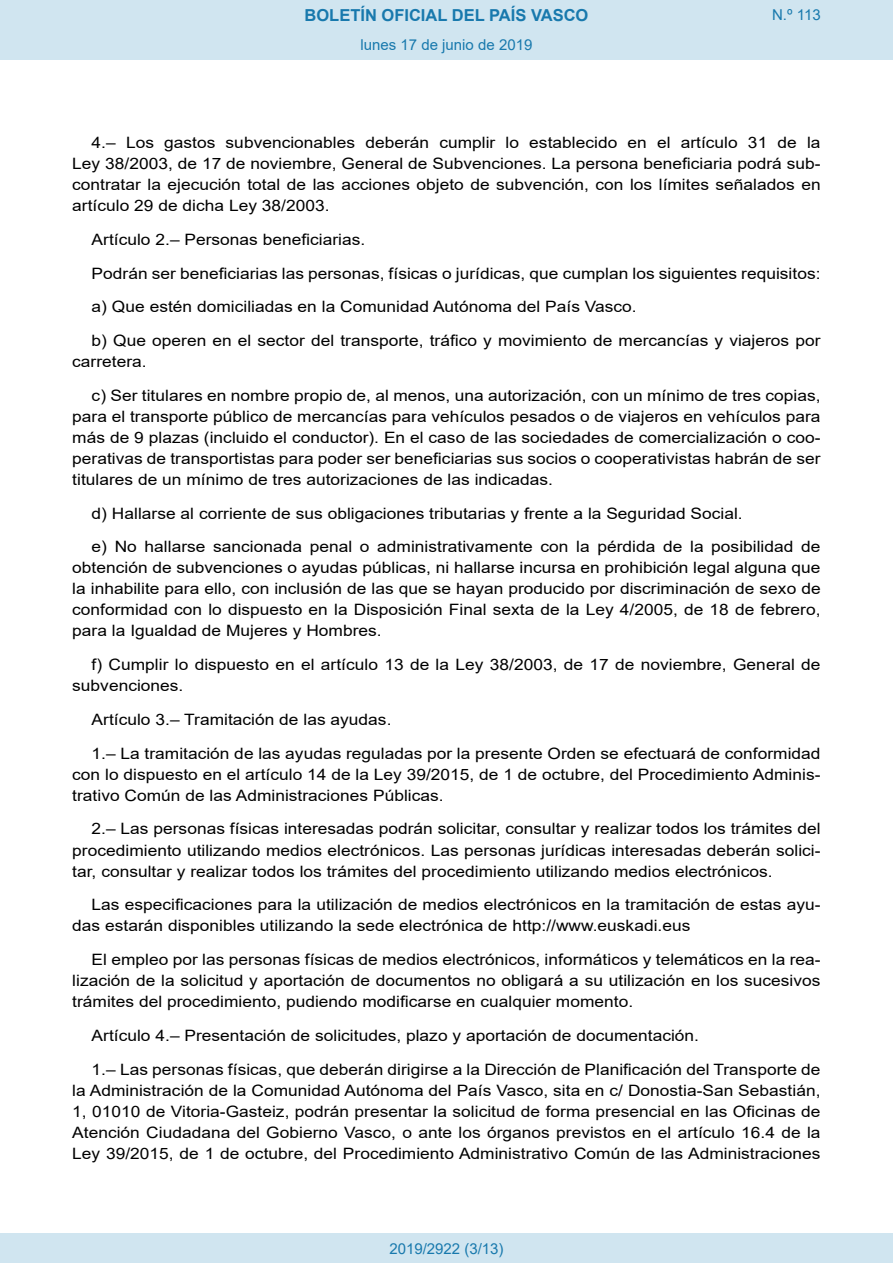
<style>
.page{position:relative;width:893px;height:1263px;background:#fff}
.page>*{position:absolute;margin:0;border:0;box-sizing:border-box;transform-origin:0 0}
.t1{font:700 16.5px "Arial";color:#1879ad}
.BOPVDetalle{font:15.6px/21px "Arial";color:#000;text-align:justify;scale:1.11 1}
.Paginacion_Centro{font:15px "Arial";color:#1879ad}
</style>
<div class="page">
<div style="left:0;top:0;width:893px;height:60px;background:#d0e5f0"></div>
<div style="left:0;top:1233px;width:893px;height:30px;background:#d0e5f0"></div>
<p class="t1" style="left:305px;top:3px;width:285px">BOLETÍN OFICIAL DEL PAÍS VASCO</p>
<p class="Paginacion_Centro" style="left:361px;top:35px;width:173px">lunes 17 de junio de 2019</p>
<p class="Paginacion_Centro" style="left:772px;top:5px;width:50px">N.º 113</p>
<p class="BOPVDetalle" style="left:72px;top:132px;width:676px;text-indent:19px">4.– Los gastos subvencionables deberán cumplir lo establecido en el artículo 31 de la Ley 38/2003, de 17 de noviembre, General de Subvenciones. La persona beneficiaria podrá sub&shy;contratar la ejecución total de las acciones objeto de subvención, con los límites señalados en artículo 29 de dicha Ley 38/2003.</p>
<p class="BOPVDetalle" style="left:92px;top:229px;width:248px">Artículo 2.– Personas beneficiarias.</p>
<p class="BOPVDetalle" style="left:92px;top:263px;width:658px">Podrán ser beneficiarias las personas, físicas o jurídicas, que cumplan los siguientes requisitos:</p>
<p class="BOPVDetalle" style="left:92px;top:296px;width:493px">a) Que estén domiciliadas en la Comunidad Autónoma del País Vasco.</p>
<p class="BOPVDetalle" style="left:72px;top:330px;width:676px;text-indent:19px">b) Que operen en el sector del transporte, tráfico y movimiento de mercancías y viajeros por carretera.</p>
<p class="BOPVDetalle" style="left:72px;top:385px;width:676px;text-indent:19px">c) Ser titulares en nombre propio de, al menos, una autorización, con un mínimo de tres copias, para el transporte público de mercancías para vehículos pesados o de viajeros en vehículos para más de 9 plazas (incluido el conductor). En el caso de las sociedades de comercialización o coo&shy;perativas de transportistas para poder ser beneficiarias sus socios o cooperativistas habrán de ser titulares de un mínimo de tres autorizaciones de las indicadas.</p>
<p class="BOPVDetalle" style="left:92px;top:503px;width:588px">d) Hallarse al corriente de sus obligaciones tributarias y frente a la Seguridad Social.</p>
<p class="BOPVDetalle" style="left:72px;top:536px;width:676px;text-indent:19px">e) No hallarse sancionada penal o administrativamente con la pérdida de la posibilidad de obtención de subvenciones o ayudas públicas, ni hallarse incursa en prohibición legal alguna que la inhabilite para ello, con inclusión de las que se hayan producido por discriminación de sexo de conformidad con lo dispuesto en la Disposición Final sexta de la Ley 4/2005, de 18 de febrero, para la Igualdad de Mujeres y Hombres.</p>
<p class="BOPVDetalle" style="left:72px;top:654px;width:676px;text-indent:19px">f) Cumplir lo dispuesto en el artículo 13 de la Ley 38/2003, de 17 de noviembre, General de subvenciones.</p>
<p class="BOPVDetalle" style="left:92px;top:709px;width:272px">Artículo 3.– Tramitación de las ayudas.</p>
<p class="BOPVDetalle" style="left:72px;top:743px;width:676px;text-indent:19px">1.– La tramitación de las ayudas reguladas por la presente Orden se efectuará de conformidad con lo dispuesto en el artículo 14 de la Ley 39/2015, de 1 de octubre, del Procedimiento Adminis&shy;trativo Común de las Administraciones Públicas.</p>
<p class="BOPVDetalle" style="left:72px;top:818px;width:676px;text-indent:19px">2.– Las personas físicas interesadas podrán solicitar, consultar y realizar todos los trámites del procedimiento utilizando medios electrónicos. Las personas jurídicas interesadas deberán solici&shy;tar, consultar y realizar todos los trámites del procedimiento utilizando medios electrónicos.</p>
<p class="BOPVDetalle" style="left:72px;top:894px;width:676px;text-indent:19px">Las especificaciones para la utilización de medios electrónicos en la tramitación de estas ayu&shy;das estarán disponibles utilizando la sede electrónica de http://www.euskadi.eus</p>
<p class="BOPVDetalle" style="left:72px;top:949px;width:676px;text-indent:19px">El empleo por las personas físicas de medios electrónicos, informáticos y telemáticos en la rea&shy;lización de la solicitud y aportación de documentos no obligará a su utilización en los sucesivos trámites del procedimiento, pudiendo modificarse en cualquier momento.</p>
<p class="BOPVDetalle" style="left:92px;top:1025px;width:549px">Artículo 4.– Presentación de solicitudes, plazo y aportación de documentación.</p>
<p class="BOPVDetalle" style="left:72px;top:1058px;width:676px;text-indent:19px">1.– Las personas físicas, que deberán dirigirse a la Dirección de Planificación del Transporte de la Administración de la Comunidad Autónoma del País Vasco, sita en c/ Donostia-San Sebastián, 1, 01010 de Vitoria-Gasteiz, podrán presentar la solicitud de forma presencial en las Oficinas de Atención Ciudadana del Gobierno Vasco, o ante los órganos previstos en el artículo 16.4 de la Ley 39/2015, de 1 de octubre, del Procedimiento Administrativo Común de las Administraciones</p>
<p class="Paginacion_Centro" style="left:389px;top:1238px;width:116px">2019/2922 (3/13)</p>
</div>
